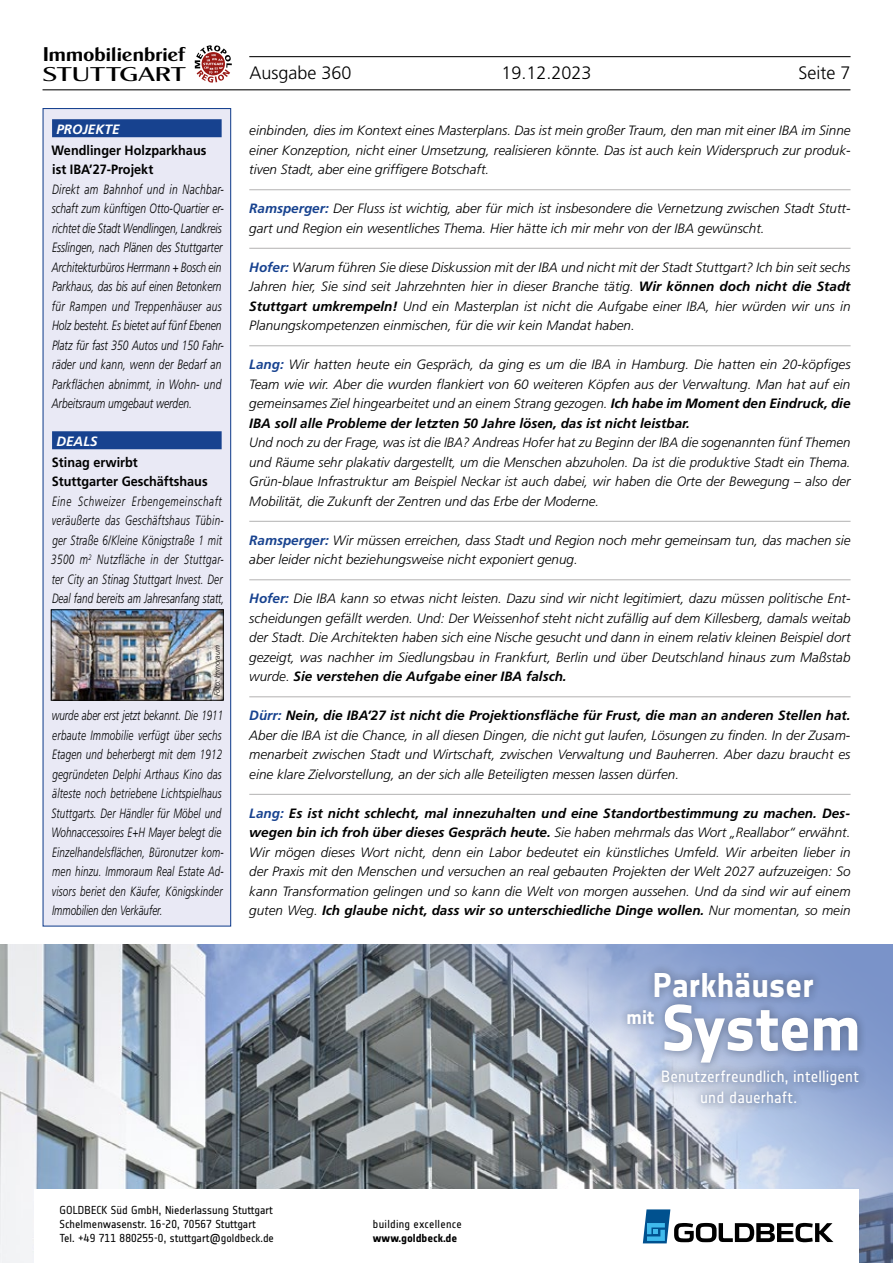
<style>
.page{position:relative;width:893px;height:1263px;background:#fff}
.page>*{position:absolute;margin:0;border:0;box-sizing:border-box;transform-origin:0 0}
.t1{font:700 63.9px "Notes";letter-spacing:-.01em;color:#fff}
.t2{font:700 33.75px "Notes";letter-spacing:-.005em;color:#fff}
.t3{font:19.95px "Cg Globe Gothic Bd";letter-spacing:-.02em;color:#000;scale:1.07 1}
.t4{font:19.95px "Cg Globe Gothic Dm";letter-spacing:-.02em;color:#000;scale:1.44 1}
.t5{font:700 19.35px "Notes";color:#fff}
.t6{font:300 18px "Frutiger";color:#000}
.t7{font:16.05px/20.9px "Notes";letter-spacing:.005em;color:#fff}
.t8{font:italic 300 13.5px/19.5px "Frutiger";color:#000;text-align:justify}
.t9{font:italic 300 13.5px/19.5px "Frutiger";letter-spacing:.02em;color:#000;scale:.73 1}
.t10{font:italic 300 13.5px/19.5px "Frutiger";color:#000;scale:.76 1}
.t11{font:700 13.5px/19.5px "Frutiger";color:#000;scale:.94 1}
.t12{font:italic 700 13.5px "Frutiger";color:#fff}
.t13{font:11.25px/14.2px "Goldbeck TT";letter-spacing:.005em;color:#000}
.t14{font:11.25px "Goldbeck TT";letter-spacing:.025em;color:#000}
.t15{font:700 11.25px "Goldbeck TT";letter-spacing:-.005em;color:#000}
.t16{font:italic 300 7.5px "Frutiger";color:#000;scale:.94 1}
.s1{font-weight:700;color:#17428f}
.s2{font-weight:700}
</style>
<div class="page">
<hr style="left:249px;top:189px;width:602px;height:1px;background:#b3b2b2">
<hr style="left:249px;top:248px;width:602px;height:1px;background:#b3b2b2">
<hr style="left:249px;top:345px;width:602px;height:1px;background:#b3b2b2">
<hr style="left:249px;top:521px;width:602px;height:1px;background:#b3b2b2">
<hr style="left:249px;top:579px;width:602px;height:1px;background:#b3b2b2">
<hr style="left:249px;top:696px;width:602px;height:1px;background:#b3b2b2">
<hr style="left:249px;top:794px;width:602px;height:1px;background:#b3b2b2">
<hr style="left:43px;top:89px;width:807px;height:1px;background:#000">
<svg style="left:195px;top:45px;width:37px;height:38px"></svg>
<hr style="left:249px;top:56px;width:602px;height:1px;background:#000">
<div style="left:43px;top:109px;width:188px;height:817px;background:#e9e9f5"></div>
<div style="left:52px;top:119px;width:170px;height:18px;background:#17428f"></div>
<div style="left:52px;top:431px;width:170px;height:18px;background:#17428f"></div>
<div style="left:43px;top:108px;width:188px;height:819px;border:1px solid #17428f"></div>
<img style="left:0;top:944px;width:69px;height:319px">
<svg style="left:69px;top:944px;width:824px;height:319px;background:#9099a6"></svg>
<div style="left:34px;top:1189px;width:825px;height:74px;background:#fff"></div>
<svg style="left:643px;top:1209px;width:190px;height:34px"></svg>
<div style="left:618px;top:962px;width:249px;height:149px;background:#000;opacity:.36"></div>
<div style="left:621px;top:966px;width:249px;height:150px;background:#7993c4;opacity:.3"></div>
<div style="left:648px;top:1057px;width:223px;height:59px;background:#000;opacity:.2"></div>
<div style="left:656px;top:1064px;width:208px;height:44px;background:#7993c4;opacity:.3"></div>
<img style="left:53px;top:611px;width:169px;height:88px">
<div style="left:51px;top:609px;width:173px;height:92px;border:1px solid #000"></div>
<h3 class="t3" style="left:43px;top:42px;width:135px">Immobilienbrief</h3>
<h3 class="t4" style="left:43px;top:62px;width:101px">STUTTGART</h3>
<h3 class="t6" style="left:249px;top:63px;width:104px">Ausgabe 360</h3>
<h3 class="t6" style="left:501px;top:63px;width:92px">19.12.2023</h3>
<h3 class="t6" style="left:799px;top:63px;width:54px">Seite 7</h3>
<p class="t12" style="left:56px;top:121px;width:65px">PROJEKTE</p>
<p class="t11" style="left:52px;top:140px;width:166px">Wendlinger Holzparkhaus ist IBA’27-Projekt</p>
<p class="t10" style="left:52px;top:179px;width:228px">Direkt am Bahnhof und in Nachbar&shy;schaft zum künftigen Otto-Quartier er&shy;richtet die Stadt Wendlingen, Landkreis Esslingen, nach Plänen des Stuttgarter Architekturbüros Herrmann + Bosch ein Parkhaus, das bis auf einen Betonkern für Rampen und Treppenhäuser aus Holz besteht. Es bietet auf fünf Ebenen Platz für fast 350 Autos und 150 Fahr&shy;räder und kann, wenn der Bedarf an Parkflächen abnimmt, in Wohn- und Arbeitsraum umgebaut werden.</p>
<p class="t12" style="left:56px;top:433px;width:43px">DEALS</p>
<p class="t11" style="left:52px;top:452px;width:167px">Stinag erwirbt<br>Stuttgarter Geschäftshaus</p>
<p class="t9" style="left:51px;top:491px;width:239px">Eine Schweizer Erbengemeinschaft veräußerte das Geschäftshaus Tübin&shy;ger Straße 6/Kleine Königstraße 1 mit 3500 m<sup>2</sup> Nutzfläche in der Stuttgar&shy;ter City an Stinag Stuttgart Invest. Der Deal fand bereits am Jahresanfang statt,</p>
<p class="t16" style="left:213px;top:696px;width:55px;rotate:-90deg">Foto: Immoraum</p>
<p class="t9" style="left:51px;top:706px;width:238px">wurde aber erst jetzt bekannt. Die 1911 erbaute Immobilie verfügt über sechs Etagen und beherbergt mit dem 1912 gegründeten Delphi Arthaus Kino das älteste noch betriebene Lichtspielhaus Stuttgarts. Der Händler für Möbel und Wohnaccessoires E+H Mayer belegt die Einzelhandelsflächen, Büronutzer kom&shy;men hinzu. Immoraum Real Estate Ad&shy;visors beriet den Käufer, Königskinder Immobilien den Verkäufer.</p>
<p class="t8" style="left:249px;top:121px;width:603px">einbinden, dies im Kontext eines Masterplans. Das ist mein großer Traum, den man mit einer IBA im Sinne einer Konzeption, nicht einer Umsetzung, realisieren könnte. Das ist auch kein Widerspruch zur produk&shy;tiven Stadt, aber eine griffigere Botschaft.</p>
<p class="t8" style="left:249px;top:199px;width:603px"><span class="s1">Ramsperger:</span> Der Fluss ist wichtig, aber für mich ist insbesondere die Vernetzung zwischen Stadt Stutt&shy;gart und Region ein wesentliches Thema. Hier hätte ich mir mehr von der IBA gewünscht.</p>
<p class="t8" style="left:249px;top:257px;width:603px"><span class="s1">Hofer:</span> Warum führen Sie diese Diskussion mit der IBA und nicht mit der Stadt Stuttgart? Ich bin seit sechs Jahren hier, Sie sind seit Jahrzehnten hier in dieser Branche tätig. <span class="s2">Wir können doch nicht die Stadt Stuttgart umkrempeln!</span> Und ein Masterplan ist nicht die Aufgabe einer IBA, hier würden wir uns in Planungskompetenzen einmischen, für die wir kein Mandat haben.</p>
<p class="t8" style="left:249px;top:355px;width:603px"><span class="s1">Lang:</span> Wir hatten heute ein Gespräch, da ging es um die IBA in Hamburg. Die hatten ein 20-köpfiges Team wie wir. Aber die wurden flankiert von 60 weiteren Köpfen aus der Verwaltung. Man hat auf ein gemeinsames Ziel hingearbeitet und an einem Strang gezogen. <span class="s2">Ich habe im Moment den Eindruck, die IBA soll alle Probleme der letzten 50 Jahre lösen, das ist nicht leistbar.</span></p>
<p class="t8" style="left:249px;top:433px;width:603px">Und noch zu der Frage, was ist die IBA? Andreas Hofer hat zu Beginn der IBA die sogenannten fünf Themen und Räume sehr plakativ dargestellt, um die Menschen abzuholen. Da ist die produktive Stadt ein Thema.<br>Grün-blaue Infrastruktur am Beispiel Neckar ist auch dabei, wir haben die Orte der Bewegung – also der Mobilität, die Zukunft der Zentren und das Erbe der Moderne.</p>
<p class="t8" style="left:249px;top:530px;width:603px"><span class="s1">Ramsperger:</span> Wir müssen erreichen, dass Stadt und Region noch mehr gemeinsam tun, das machen sie aber leider nicht beziehungsweise nicht exponiert genug.</p>
<p class="t8" style="left:249px;top:589px;width:603px"><span class="s1">Hofer:</span> Die IBA kann so etwas nicht leisten. Dazu sind wir nicht legitimiert, dazu müssen politische Ent&shy;scheidungen gefällt werden. Und: Der Weissenhof steht nicht zufällig auf dem Killesberg, damals weitab der Stadt. Die Architekten haben sich eine Nische gesucht und dann in einem relativ kleinen Beispiel dort gezeigt, was nachher im Siedlungsbau in Frankfurt, Berlin und über Deutschland hinaus zum Maßstab wurde. <span class="s2">Sie verstehen die Aufgabe einer IBA falsch.</span></p>
<p class="t8" style="left:249px;top:706px;width:603px"><span class="s1">Dürr:</span> <span class="s2">Nein, die IBA’27 ist nicht die Projektionsfläche für Frust, die man an anderen Stellen hat.<br></span>Aber die IBA ist die Chance, in all diesen Dingen, die nicht gut laufen, Lösungen zu finden. In der Zusam&shy;menarbeit zwischen Stadt und Wirtschaft, zwischen Verwaltung und Bauherren. Aber dazu braucht es eine klare Zielvorstellung, an der sich alle Beteiligten messen lassen dürfen.</p>
<p class="t8" style="left:249px;top:803px;width:603px"><span class="s1">Lang:</span> <span class="s2">Es ist nicht schlecht, mal innezuhalten und eine Standortbestimmung zu machen. Des&shy;wegen bin ich froh über dieses Gespräch heute.</span> Sie haben mehrmals das Wort „Reallabor“ erwähnt.<br>Wir mögen dieses Wort nicht, denn ein Labor bedeutet ein künstliches Umfeld. Wir arbeiten lieber in der Praxis mit den Menschen und versuchen an real gebauten Projekten der Welt 2027 aufzuzeigen: So kann Transformation gelingen und so kann die Welt von morgen aussehen. Und da sind wir auf einem guten Weg. <span class="s2">Ich glaube nicht, dass wir so unterschiedliche Dinge wollen.</span> Nur momentan, so mein</p>
<h2 class="t2" style="left:653px;top:965px;width:162px">Parkhäuser</h2>
<h1 class="t1" style="left:661px;top:991px;width:201px">System</h1>
<h3 class="t5" style="left:626px;top:1006px;width:29px">mit</h3>
<p class="t7" style="left:700px;top:1066px;width:160px;text-indent:-39px">Benutzerfreundlich, intelligent und dauerhaft.</p>
<p class="t13" style="left:60px;top:1202px;width:216px">GOLDBECK Süd GmbH, Niederlassung Stuttgart<br>Schelmenwasenstr. 16-20, 70567 Stuttgart<br>Tel. +49 711 880255-0, stuttgart@goldbeck.de</p>
<p class="t14" style="left:373px;top:1217px;width:90px">building excellence</p>
<p class="t15" style="left:373px;top:1232px;width:86px">www.goldbeck.de</p>
</div>
